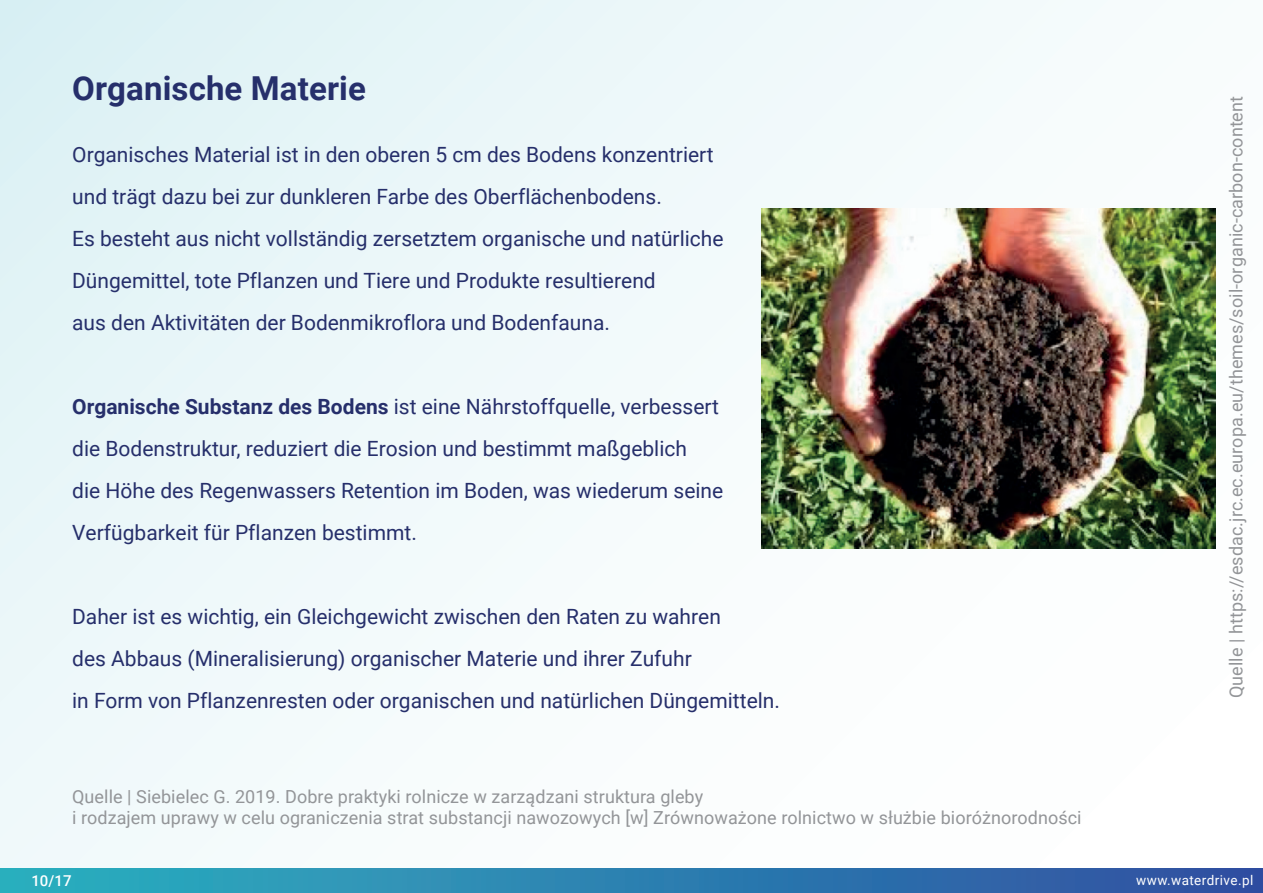
<style>
.page{position:relative;width:1263px;height:893px;background:#fff}
.page>*{position:absolute;margin:0;border:0;box-sizing:border-box;transform-origin:0 0}
.t1{font:700 33px "Roboto";letter-spacing:.005em;color:#262f6b}
.t2{font:21px/42px "Roboto";color:#262f6b}
.t3{font:18px/21px "Roboto";letter-spacing:.005em;color:#939598}
.t4{font:500 15px "Roboto";color:#fff}
.t5{font:13.5px "Roboto";letter-spacing:.03em;color:#fff}
.s1{font-weight:700}
</style>
<div class="page">
<div style="left:0;top:0;width:1263px;height:893px;background:linear-gradient(to right,#e7f5f8,#fefefd)"></div>
<div style="left:0;top:868px;width:1263px;height:25px;background:linear-gradient(to right,#2bb2c0,#2f4ea1)"></div>
<img style="left:762px;top:209px;width:453px;height:339px">
<h1 class="t1" style="left:72px;top:65px;width:295px">Organische Materie</h1>
<p class="t2" style="left:72px;top:133px;width:653px">Organisches Material ist in den oberen 5 cm des Bodens konzentriert und trägt dazu bei zur dunkleren Farbe des Oberflächenbodens.<br>Es besteht aus nicht vollständig zersetztem organische und natürliche Düngemittel, tote Pflanzen und Tiere und Produkte resultierend<br>aus den Aktivitäten der Bodenmikroflora und Bodenfauna.</p>
<p class="t2" style="left:72px;top:385px;width:653px"><span class="s1">Organische Substanz des Bodens</span> ist eine Nährstoffquelle, verbessert die Bodenstruktur, reduziert die Erosion und bestimmt maßgeblich<br>die Höhe des Regenwassers Retention im Boden, was wiederum seine Verfügbarkeit für Pflanzen bestimmt.</p>
<p class="t2" style="left:72px;top:595px;width:709px">Daher ist es wichtig, ein Gleichgewicht zwischen den Raten zu wahren<br>des Abbaus (Mineralisierung) organischer Materie und ihrer Zufuhr<br>in Form von Pflanzenresten oder organischen und natürlichen Düngemitteln.</p>
<p class="t3" style="left:72px;top:785px;width:1011px">Quelle | Siebielec G. 2019. Dobre praktyki rolnicze w zarządzani struktura gleby<br>i rodzajem uprawy w celu ograniczenia strat substancji nawozowych [w] Zrównoważone rolnictwo w służbie bioróżnorodności</p>
<p class="t3" style="left:1225px;top:698px;width:604px;rotate:-90deg">Quelle | https://esdac.jrc.ec.europa.eu/themes/soil-organic-carbon-content</p>
<p class="t4" style="left:31px;top:870px;width:42px">10/17</p>
<p class="t5" style="left:1136px;top:871px;width:119px">www.waterdrive.pl</p>
</div>
